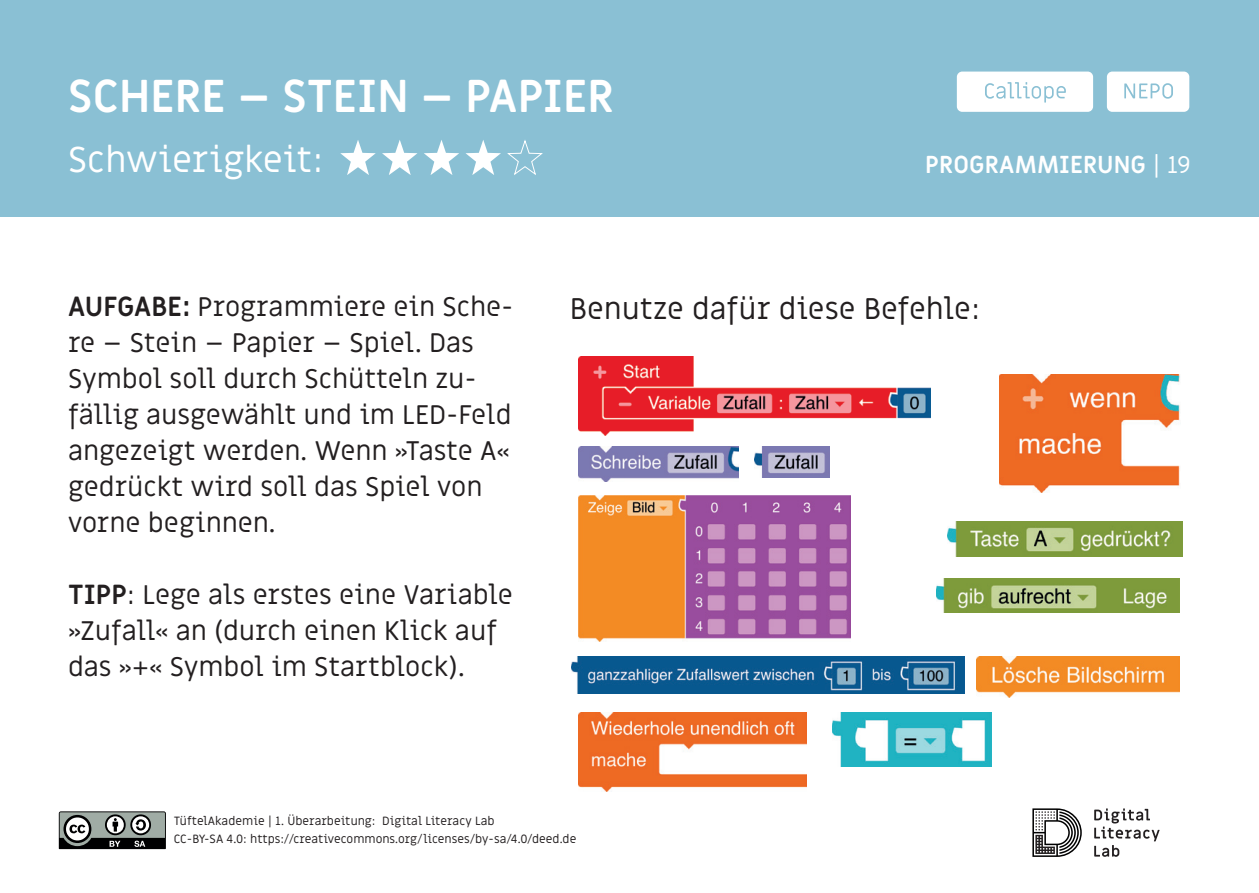
<style>
.page{position:relative;width:1259px;height:893px;background:#fff}
.page>*{position:absolute;margin:0;border:0;box-sizing:border-box;transform-origin:0 0}
.t1{font:700 45px "Miriam Libre";color:#fff}
.t2{font:36px "Miriam Libre";color:#fff}
.t3{font:30px "Miriam Libre";color:#231f20}
.t4{font:27px/36px "Miriam Libre";color:#231f20}
.t5{font:700 24px "Miriam Libre";color:#fff}
.t6{font:12px/18px "Miriam Libre";color:#231f20}
.s1{font-weight:400}
.s2{font-weight:700}
</style>
<div class="page">
<svg style="left:1032px;top:808px;width:49px;height:49px"></svg>
<svg style="left:1094px;top:808px;width:65px;height:49px"></svg>
<svg style="left:59px;top:811px;width:107px;height:38px;background:#6f7371"></svg>
<div style="left:0;top:0;width:1259px;height:217px;background:#8ac0d4"></div>
<svg style="left:1107px;top:72px;width:82px;height:40px;background:#f4f9fb"></svg>
<svg style="left:957px;top:72px;width:136px;height:40px;background:#f6fafb"></svg>
<img style="left:578px;top:357px;width:352px;height:79px">
<img style="left:578px;top:712px;width:228px;height:80px">
<img style="left:948px;top:521px;width:234px;height:35px">
<img style="left:579px;top:496px;width:271px;height:145px">
<img style="left:754px;top:446px;width:76px;height:31px">
<img style="left:832px;top:713px;width:159px;height:53px">
<img style="left:572px;top:657px;width:392px;height:37px">
<svg style="left:340px;top:140px;width:36px;height:35px"></svg>
<svg style="left:382px;top:140px;width:35px;height:35px"></svg>
<svg style="left:424px;top:140px;width:35px;height:35px"></svg>
<svg style="left:465px;top:140px;width:78px;height:35px"></svg>
<img style="left:999px;top:374px;width:181px;height:118px">
<img style="left:936px;top:579px;width:243px;height:34px">
<img style="left:976px;top:657px;width:203px;height:40px">
<img style="left:578px;top:446px;width:160px;height:36px">
<h1 class="t1" style="left:68px;top:68px;width:548px">SCHERE – STEIN – PAPIER</h1>
<h2 class="t2" style="left:68px;top:138px;width:257px">Schwierigkeit:</h2>
<p class="t5" style="left:925px;top:150px;width:267px">PROGRAMMIERUNG <span class="s1">| 19</span></p>
<p class="t4" style="left:68px;top:290px;width:447px"><span class="s2">AUFGABE:</span> Programmiere ein Sche&shy;re – Stein – Papier – Spiel. Das<br>Symbol soll durch Schütteln zu&shy;fällig ausgewählt und im LED-Feld angezeigt werden. Wenn »Taste A« gedrückt wird soll das Spiel von vorne beginnen.</p>
<p class="t4" style="left:68px;top:578px;width:446px"><span class="s2">TIPP</span>: Lege als erstes eine Variable »Zufall« an (durch einen Klick auf das »+« Symbol im Startblock).</p>
<p class="t3" style="left:570px;top:290px;width:412px">Benutze dafür diese Befehle:</p>
<p class="t6" style="left:174px;top:813px;width:404px">TüftelAkademie | 1. Überarbeitung: Digital Literacy Lab<br>CC-BY-SA 4.0: https://creativecommons.org/licenses/by-sa/4.0/deed.de</p>
</div>
